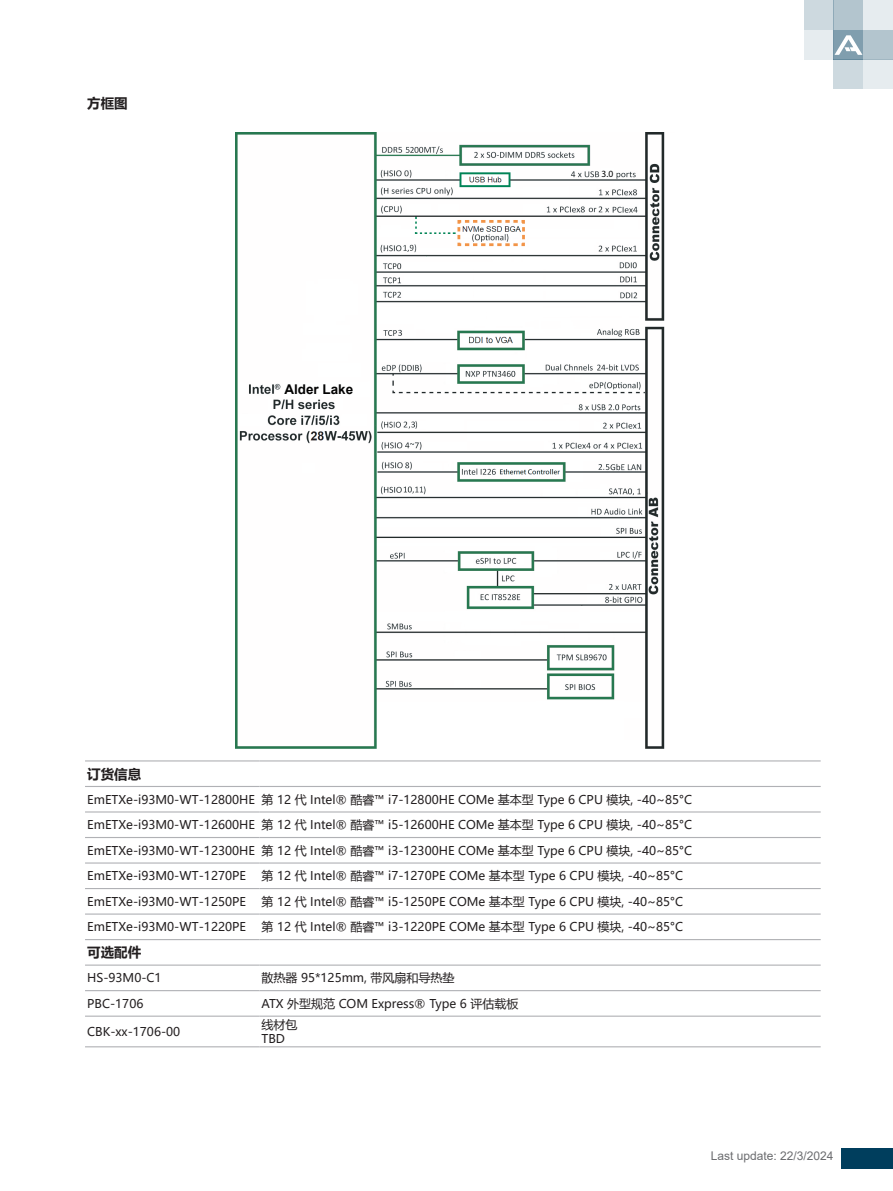
<style>
.page{position:relative;width:893px;height:1191px;background:#fff}
.page>*{position:absolute;margin:0;border:0;box-sizing:border-box;transform-origin:0 0}
.Table_Key_Fields{font:700 13.5px "Microsoft Ya Hei";color:#231f20}
.t1{font:700 13.5px "Arial";color:#030303}
.Accessory_Pix_Column{font:12px "Microsoft Ya Hei";color:#231f20}
.Left_Table_body_text{font:12px "Microsoft Ya Hei";color:#231f20}
.page_number{font:12px "Arial";color:#6c6d70}
.t2{font:9.45px "Myriad Pro";color:#030303}
</style>
<div class="page">
<div style="left:863px;top:30px;width:30px;height:30px;background:#b3c5ce"></div>
<div style="left:863px;top:60px;width:30px;height:29px;background:#e6ecef"></div>
<div style="left:834px;top:30px;width:29px;height:30px;background:#809eae"></div>
<div style="left:804px;top:30px;width:30px;height:30px;background:#e6ecef"></div>
<div style="left:804px;top:0;width:30px;height:30px;background:#cdd9df"></div>
<div style="left:834px;top:60px;width:29px;height:29px;background:#cdd9df"></div>
<div style="left:834px;top:0;width:29px;height:30px;background:#b3c5ce"></div>
<div style="left:863px;top:0;width:30px;height:30px;background:#e6ecef"></div>
<svg style="left:834px;top:35px;width:28px;height:20px"></svg>
<div style="left:841px;top:1148px;width:52px;height:20px;background:#003e5d"></div>
<hr style="left:85px;top:760px;width:174px;height:1px;background:#b0b1b5">
<hr style="left:259px;top:760px;width:562px;height:1px;background:#b0b1b5">
<hr style="left:85px;top:786px;width:174px;height:1px;background:#b0b1b5">
<hr style="left:259px;top:786px;width:562px;height:1px;background:#b0b1b5">
<hr style="left:85px;top:811px;width:174px;height:1px;background:#b0b1b5">
<hr style="left:259px;top:811px;width:562px;height:1px;background:#b0b1b5">
<hr style="left:85px;top:837px;width:174px;height:1px;background:#b0b1b5">
<hr style="left:259px;top:837px;width:562px;height:1px;background:#b0b1b5">
<hr style="left:85px;top:862px;width:174px;height:1px;background:#b0b1b5">
<hr style="left:259px;top:862px;width:562px;height:1px;background:#b0b1b5">
<hr style="left:85px;top:888px;width:174px;height:1px;background:#b0b1b5">
<hr style="left:259px;top:888px;width:562px;height:1px;background:#b0b1b5">
<hr style="left:85px;top:913px;width:174px;height:1px;background:#b0b1b5">
<hr style="left:259px;top:913px;width:562px;height:1px;background:#b0b1b5">
<hr style="left:85px;top:939px;width:174px;height:1px;background:#b0b1b5">
<hr style="left:259px;top:939px;width:562px;height:1px;background:#b0b1b5">
<hr style="left:85px;top:964px;width:174px;height:1px;background:#b0b1b5">
<hr style="left:259px;top:964px;width:562px;height:1px;background:#b0b1b5">
<hr style="left:85px;top:990px;width:174px;height:1px;background:#b0b1b5">
<hr style="left:259px;top:990px;width:562px;height:1px;background:#b0b1b5">
<hr style="left:85px;top:1015px;width:174px;height:1px;background:#b0b1b5">
<hr style="left:259px;top:1015px;width:562px;height:1px;background:#b0b1b5">
<hr style="left:85px;top:1046px;width:174px;height:1px;background:#b0b1b5">
<hr style="left:259px;top:1046px;width:562px;height:1px;background:#b0b1b5">
<img style="left:235px;top:132px;width:430px;height:617px">
<div style="left:601px;top:169px;width:13px;height:9px;background:#fff"></div>
<div style="left:283px;top:382px;width:86px;height:15px;background:#fff"></div>
<p class="Table_Key_Fields" style="left:87px;top:94px;width:42px">方框图</p>
<p class="t1" style="left:284px;top:379px;width:70px">Alder Lake</p>
<p class="t2" style="left:602px;top:168px;width:13px">3.0</p>
<p class="Table_Key_Fields" style="left:87px;top:764px;width:55px">订货信息</p>
<p class="Left_Table_body_text" style="left:87px;top:791px;width:169px">EmETXe-i93M0-WT-12800HE</p>
<p class="Accessory_Pix_Column" style="left:261px;top:791px;width:432px">第 12 代 Intel® 酷睿™ i7-12800HE COMe 基本型 Type 6 CPU 模块, -40~85°C</p>
<p class="Left_Table_body_text" style="left:87px;top:816px;width:169px">EmETXe-i93M0-WT-12600HE</p>
<p class="Accessory_Pix_Column" style="left:261px;top:816px;width:432px">第 12 代 Intel® 酷睿™ i5-12600HE COMe 基本型 Type 6 CPU 模块, -40~85°C</p>
<p class="Left_Table_body_text" style="left:87px;top:842px;width:169px">EmETXe-i93M0-WT-12300HE</p>
<p class="Accessory_Pix_Column" style="left:261px;top:842px;width:432px">第 12 代 Intel® 酷睿™ i3-12300HE COMe 基本型 Type 6 CPU 模块, -40~85°C</p>
<p class="Left_Table_body_text" style="left:87px;top:867px;width:160px">EmETXe-i93M0-WT-1270PE</p>
<p class="Accessory_Pix_Column" style="left:261px;top:867px;width:423px">第 12 代 Intel® 酷睿™ i7-1270PE COMe 基本型 Type 6 CPU 模块, -40~85°C</p>
<p class="Left_Table_body_text" style="left:87px;top:893px;width:160px">EmETXe-i93M0-WT-1250PE</p>
<p class="Accessory_Pix_Column" style="left:261px;top:893px;width:423px">第 12 代 Intel® 酷睿™ i5-1250PE COMe 基本型 Type 6 CPU 模块, -40~85°C</p>
<p class="Left_Table_body_text" style="left:87px;top:918px;width:160px">EmETXe-i93M0-WT-1220PE</p>
<p class="Accessory_Pix_Column" style="left:261px;top:918px;width:423px">第 12 代 Intel® 酷睿™ i3-1220PE COMe 基本型 Type 6 CPU 模块, -40~85°C</p>
<p class="Table_Key_Fields" style="left:87px;top:943px;width:55px">可选配件</p>
<p class="Left_Table_body_text" style="left:87px;top:969px;width:76px">HS-93M0-C1</p>
<p class="Accessory_Pix_Column" style="left:261px;top:969px;width:195px">散热器 95*125mm, 带风扇和导热垫</p>
<p class="Left_Table_body_text" style="left:87px;top:995px;width:58px">PBC-1706</p>
<p class="Accessory_Pix_Column" style="left:261px;top:995px;width:258px">ATX 外型规范 COM Express® Type 6 评估载板</p>
<p class="Left_Table_body_text" style="left:87px;top:1023px;width:95px">CBK-xx-1706-00</p>
<p class="Accessory_Pix_Column" style="left:261px;top:1016px;width:37px">线材包</p>
<p class="Accessory_Pix_Column" style="left:261px;top:1030px;width:25px">TBD</p>
<p class="page_number" style="left:711px;top:1147px;width:124px">Last update: 22/3/2024</p>
</div>
